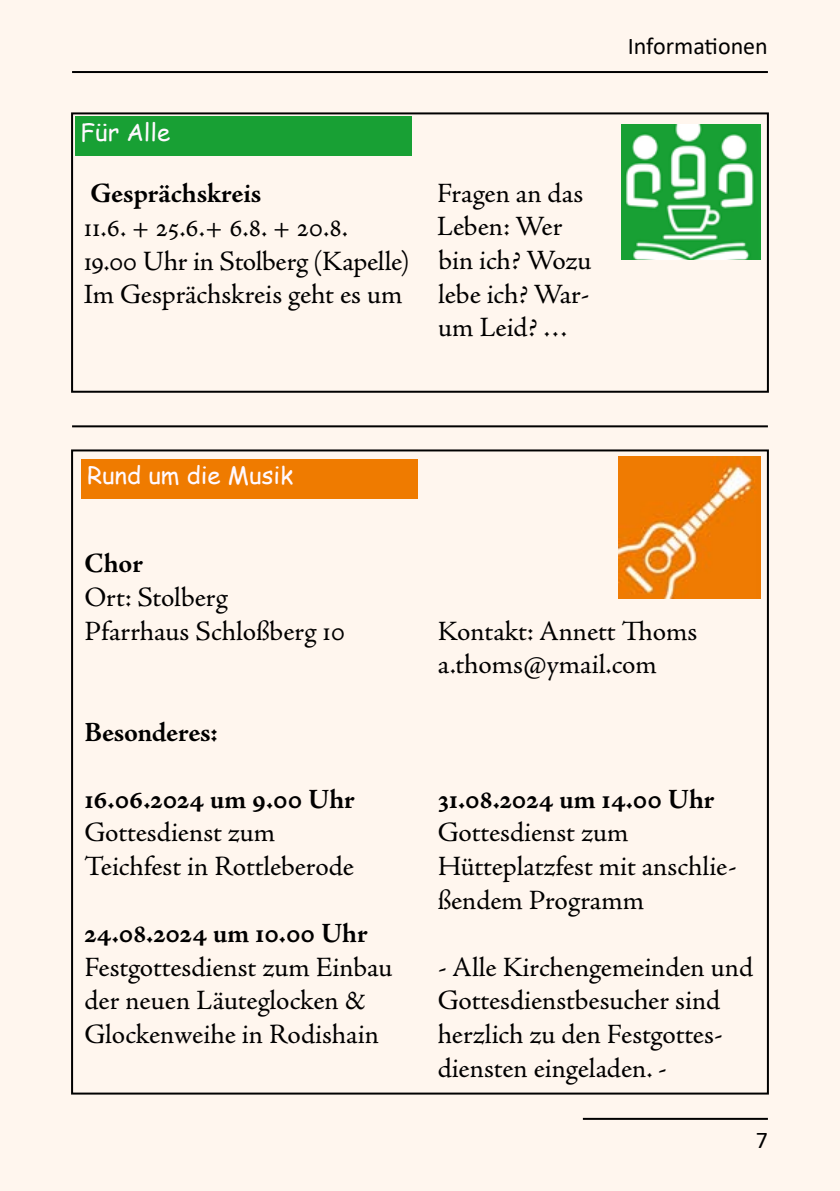
<style>
.page{position:relative;width:840px;height:1191px;background:#fff}
.page>*{position:absolute;margin:0;border:0;box-sizing:border-box;transform-origin:0 0}
.t1{font:28px/33.6px "Adobe Jenson Pro";letter-spacing:-.005em;color:#000}
.t2{font:700 28px "Adobe Jenson Pro";letter-spacing:-.005em;color:#000}
.t3{font:24px "Comic Sans MS";color:#fff9ff}
.t4{font:24px "Calibri";color:#000}
</style>
<div class="page">
<div style="left:0;top:0;width:839px;height:1191px;background:#fff6ee"></div>
<hr style="left:582px;top:1117px;width:185px;height:2px;background:#000">
<hr style="left:72px;top:71px;width:695px;height:2px;background:#000">
<div style="left:71px;top:112px;width:697px;height:281px;border:2px solid #000"></div>
<div style="left:75px;top:117px;width:336px;height:39px;background:#18a034"></div>
<div style="left:81px;top:459px;width:336px;height:40px;background:#ef7b00"></div>
<img style="left:621px;top:124px;width:139px;height:135px">
<img style="left:618px;top:456px;width:142px;height:142px">
<hr style="left:72px;top:425px;width:695px;height:2px;background:#000">
<p class="t3" style="left:81px;top:115px;width:91px">Für Alle</p>
<p class="t2" style="left:90px;top:178px;width:172px">Gesprächskreis</p>
<p class="t1" style="left:83px;top:211px;width:327px">11.6. + 25.6.+ 6.8. + 20.8.<br>19.00 Uhr in Stolberg (Kapelle)<br>Im Gesprächskreis geht es um</p>
<p class="t1" style="left:436px;top:177px;width:156px">Fragen an das<br>Leben: Wer bin ich? Wozu lebe ich? War&shy;um Leid? …</p>
<p class="t4" style="left:627px;top:29px;width:141px">Informationen</p>
<p class="t3" style="left:87px;top:458px;width:207px">Rund um die Musik</p>
<p class="t2" style="left:84px;top:548px;width:60px">Chor</p>
<p class="t1" style="left:84px;top:581px;width:262px">Ort: Stolberg<br>Pfarrhaus Schloßberg 10</p>
<p class="t2" style="left:84px;top:716px;width:135px">Besonderes:</p>
<p class="t2" style="left:84px;top:783px;width:272px">16.06.2024 um 9.00 Uhr</p>
<p class="t1" style="left:84px;top:816px;width:271px">Gottesdienst zum<br>Teichfest in Rottleberode</p>
<p class="t2" style="left:84px;top:917px;width:285px">24.08.2024 um 10.00 Uhr</p>
<p class="t1" style="left:84px;top:950px;width:309px">Festgottesdienst zum Einbau der neuen Läuteglocken &amp;<br>Glockenweihe in Rodishain</p>
<p class="t1" style="left:437px;top:614px;width:261px">Kontakt: Annett Thoms a.thoms@ymail.com</p>
<p class="t2" style="left:437px;top:783px;width:278px">31.08.2024 um 14.00 Uhr</p>
<p class="t1" style="left:437px;top:816px;width:300px">Gottesdienst zum<br>Hütteplatzfest mit anschlie&shy;ßendem Programm</p>
<p class="t1" style="left:437px;top:950px;width:317px">- Alle Kirchengemeinden und<br>Gottesdienstbesucher sind herzlich zu den Festgottes&shy;diensten eingeladen. -</p>
<p class="t4" style="left:755px;top:1123px;width:14px">7</p>
</div>
